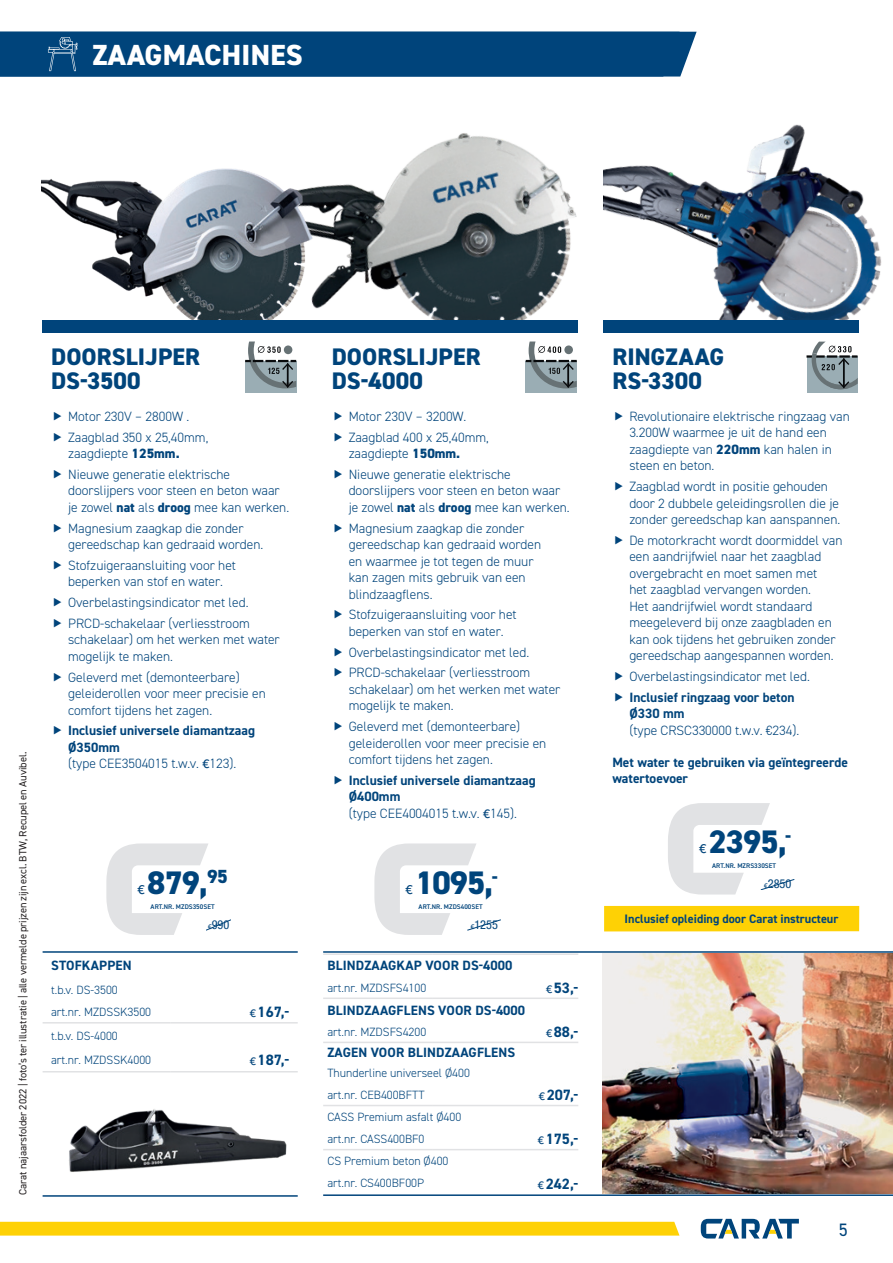
<style>
.page{position:relative;width:893px;height:1263px;background:#fff}
.page>*{position:absolute;margin:0;border:0;box-sizing:border-box;transform-origin:0 0}
.t1{font:800 32.7px "DIN2014";letter-spacing:-.03em;color:#00447b}
.t2{font:800 29.25px "DIN2014";letter-spacing:.01em;color:#fff}
.t3{font:800 24px/24px "DIN2014";color:#00447b}
.t4{font:18px "DIN2014";color:#00447b}
.t5{font:700 15px "DIN2014";color:#00447b}
.t6{font:13.95px "Effra";color:#00447b}
.t7{font:300 13.5px/16.5px "DIN2014";color:#00447b}
.t8{font:700 13.5px/16.5px "DIN2014";color:#00447b}
.t9{font:700 12.3px "DIN2014";color:#00447b}
.t10{font:condensed 12.3px "Helvetica Neue LT Std";color:#00447b}
.t11{font:300 12px/22px "DIN2014";color:#00447b}
.t12{font:10.5px "DIN2014";letter-spacing:-.01em;color:#231f20}
.t13{font:600 6.75px "DIN2014";letter-spacing:.01em;color:#00447b}
.s1{font-weight:800}
.s2{font-weight:300}
.s3{font-family:"Effra";font-weight:400}
.s4{font-family:"Effra";font-stretch:normal;font-size:7.35px}
.s5{font-family:"Effra";font-weight:400;font-size:12px}
</style>
<div class="page">
<div style="left:0;top:1222px;width:679px;height:13px;background:#fed105"></div>
<svg style="left:701px;top:1219px;width:98px;height:19px"></svg>
<img style="left:603px;top:124px;width:279px;height:200px">
<div style="left:604px;top:320px;width:255px;height:13px;background:#00447b"></div>
<div style="left:245px;top:361px;width:51px;height:32px;background:#9aadb4"></div>
<svg style="left:245px;top:342px;width:51px;height:46px"></svg>
<div style="left:526px;top:361px;width:51px;height:32px;background:#9aadb4"></div>
<svg style="left:526px;top:342px;width:51px;height:46px"></svg>
<div style="left:807px;top:356px;width:51px;height:37px;background:#9aadb4"></div>
<svg style="left:806px;top:342px;width:52px;height:48px"></svg>
<img style="left:603px;top:953px;width:290px;height:241px">
<img style="left:319px;top:133px;width:258px;height:187px">
<img style="left:41px;top:168px;width:278px;height:159px">
<div style="left:43px;top:320px;width:535px;height:13px;background:#00447b"></div>
<svg style="left:374px;top:843px;width:127px;height:92px"></svg>
<svg style="left:106px;top:843px;width:125px;height:92px"></svg>
<svg style="left:43px;top:1023px;width:255px;height:1px"></svg>
<hr style="left:43px;top:1022px;width:127px;height:1px;background:#e1e2e4">
<hr style="left:170px;top:1022px;width:128px;height:1px;background:#e1e2e4">
<hr style="left:43px;top:1071px;width:127px;height:1px;background:#e1e2e4">
<hr style="left:170px;top:1071px;width:128px;height:1px;background:#e1e2e4">
<img style="left:69px;top:1109px;width:218px;height:63px">
<svg style="left:324px;top:1041px;width:254px;height:110px"></svg>
<hr style="left:323px;top:953px;width:110px;height:2px;background:#e1e2e4">
<hr style="left:433px;top:953px;width:145px;height:2px;background:#e1e2e4">
<hr style="left:323px;top:997px;width:110px;height:2px;background:#e1e2e4">
<hr style="left:433px;top:997px;width:145px;height:2px;background:#e1e2e4">
<hr style="left:323px;top:1042px;width:110px;height:1px;background:#e1e2e4">
<hr style="left:433px;top:1042px;width:145px;height:1px;background:#e1e2e4">
<hr style="left:323px;top:1105px;width:110px;height:1px;background:#e1e2e4">
<hr style="left:433px;top:1105px;width:145px;height:1px;background:#e1e2e4">
<hr style="left:323px;top:1149px;width:110px;height:1px;background:#e1e2e4">
<hr style="left:433px;top:1149px;width:145px;height:1px;background:#e1e2e4">
<hr style="left:323px;top:1194px;width:570px;height:2px;background:#00447b">
<hr style="left:323px;top:951px;width:570px;height:2px;background:#00447b">
<hr style="left:43px;top:951px;width:255px;height:2px;background:#00447b">
<hr style="left:43px;top:1195px;width:255px;height:2px;background:#00447b">
<div style="left:604px;top:906px;width:255px;height:25px;background:#fed105"></div>
<svg style="left:668px;top:803px;width:126px;height:91px"></svg>
<div style="left:0;top:32px;width:697px;height:45px;background:#00447b"></div>
<h2 class="t2" style="left:92px;top:35px;width:212px">ZAAGMACHINES</h2>
<p class="t12" style="left:16px;top:1195px;width:445px;rotate:-90deg">Carat najaarsfolder 2022 | foto’s ter illustratie | alle vermelde prijzen zijn excl. BTW, Recupel en Auvibel.</p>
<h3 class="t3" style="left:51px;top:344px;width:150px">DOORSLIJPER<br>DS-3500</h3>
<p class="t7" style="left:68px;top:406px;width:142px;line-height:20.7px">Motor 230V – 2800W .<br>Zaagblad 350 x 25,40mm,</p>
<p class="t7" style="left:68px;top:443px;width:164px;line-height:20.7px">zaagdiepte <span class="s1">125mm.<br></span>Nieuwe generatie elektrische</p>
<p class="t7" style="left:68px;top:482px;width:223px">doorslijpers voor steen en beton waar je zowel <span class="s1">nat</span> als <span class="s1">droog</span> mee kan werken.</p>
<p class="t7" style="left:68px;top:520px;width:197px">Magnesium zaagkap die zonder gereedschap kan gedraaid worden.</p>
<p class="t7" style="left:68px;top:557px;width:170px">Stofzuigeraansluiting voor het beperken van stof en water.</p>
<p class="t7" style="left:68px;top:592px;width:183px;line-height:20.7px">Overbelastingsindicator met led.<br>PRCD-schakelaar (verliesstroom</p>
<p class="t7" style="left:68px;top:631px;width:213px">schakelaar) om het werken met water mogelijk te maken.</p>
<p class="t7" style="left:68px;top:669px;width:199px">Geleverd met (demonteerbare) geleiderollen voor meer precisie en comfort tijdens het zagen.</p>
<p class="t8" style="left:68px;top:722px;width:188px">Inclusief universele diamantzaag<br>Ø350mm<br><span class="s2">(type CEE3504015 t.w.v.</span> <span class="s3">€</span><span class="s2">123).</span></p>
<h1 class="t1" style="left:147px;top:860px;width:82px">879,<sup>95</sup></h1>
<p class="t6" style="left:137px;top:880px;width:9px">€</p>
<p class="t13" style="left:151px;top:902px;width:65px">ART.NR. MZDS350SET</p>
<p class="t8" style="left:51px;top:957px;width:82px">STOFKAPPEN</p>
<p class="t11" style="left:51px;top:978px;width:102px;line-height:22.6px">t.b.v. DS-3500<br>art.nr. MZDSSK3500</p>
<p class="t11" style="left:51px;top:1024px;width:102px;line-height:23.7px">t.b.v. DS-4000<br>art.nr. MZDSSK4000</p>
<p class="t10" style="left:208px;top:917px;width:23px"><span class="s4">€</span>990</p>
<p class="t5" style="left:249px;top:1002px;width:41px"><span class="s5">€</span>167,-</p>
<p class="t5" style="left:249px;top:1050px;width:41px"><span class="s5">€</span>187,-</p>
<h3 class="t3" style="left:332px;top:344px;width:150px">DOORSLIJPER<br>DS-4000</h3>
<p class="t7" style="left:349px;top:406px;width:142px;line-height:20.7px">Motor 230V – 3200W.<br>Zaagblad 400 x 25,40mm,</p>
<p class="t7" style="left:349px;top:443px;width:164px;line-height:20.7px">zaagdiepte <span class="s1">150mm.<br></span>Nieuwe generatie elektrische</p>
<p class="t7" style="left:349px;top:482px;width:223px">doorslijpers voor steen en beton waar je zowel <span class="s1">nat</span> als <span class="s1">droog</span> mee kan werken.</p>
<p class="t7" style="left:349px;top:520px;width:194px">Magnesium zaagkap die zonder gereedschap kan gedraaid worden en waarmee je tot tegen de muur kan zagen mits gebruik van een blindzaagflens.</p>
<p class="t7" style="left:349px;top:606px;width:170px">Stofzuigeraansluiting voor het beperken van stof en water.</p>
<p class="t7" style="left:349px;top:642px;width:183px;line-height:20.7px">Overbelastingsindicator met led.<br>PRCD-schakelaar (verliesstroom</p>
<p class="t7" style="left:349px;top:681px;width:213px">schakelaar) om het werken met water mogelijk te maken.</p>
<p class="t7" style="left:349px;top:718px;width:199px">Geleverd met (demonteerbare) geleiderollen voor meer precisie en comfort tijdens het zagen.</p>
<p class="t8" style="left:349px;top:772px;width:188px">Inclusief universele diamantzaag<br>Ø400mm<br><span class="s2">(type CEE4004015 t.w.v.</span> <span class="s3">€</span><span class="s2">145).</span></p>
<h1 class="t1" style="left:415px;top:860px;width:84px">1095,<sup>-</sup></h1>
<p class="t6" style="left:405px;top:880px;width:9px">€</p>
<p class="t13" style="left:419px;top:902px;width:65px">ART.NR. MZDS400SET</p>
<p class="t10" style="left:470px;top:917px;width:29px"><span class="s4">€</span>1255</p>
<p class="t8" style="left:327px;top:957px;width:186px">BLINDZAAGKAP VOOR DS-4000</p>
<p class="t11" style="left:327px;top:977px;width:100px">art.nr. MZDSFS4100</p>
<p class="t5" style="left:546px;top:978px;width:34px"><span class="s5">€</span>53,-</p>
<p class="t8" style="left:327px;top:1001px;width:199px">BLINDZAAGFLENS VOOR DS-4000</p>
<p class="t11" style="left:327px;top:1021px;width:100px">art.nr. MZDSFS4200</p>
<p class="t5" style="left:546px;top:1022px;width:34px"><span class="s5">€</span>88,-</p>
<p class="t8" style="left:327px;top:1044px;width:189px">ZAGEN VOOR BLINDZAAGFLENS</p>
<p class="t11" style="left:327px;top:1062px;width:144px">Thunderline universeel Ø400 art.nr. CEB400BFTT</p>
<p class="t5" style="left:538px;top:1085px;width:41px"><span class="s5">€</span>207,-</p>
<p class="t11" style="left:327px;top:1106px;width:135px">CASS Premium asfalt Ø400 art.nr. CASS400BF0</p>
<p class="t11" style="left:327px;top:1150px;width:123px">CS Premium beton Ø400 art.nr. CS400BF00P</p>
<p class="t5" style="left:538px;top:1129px;width:42px"><span class="s5">€</span>175,-</p>
<p class="t5" style="left:538px;top:1173px;width:42px"><span class="s5">€</span>242,-</p>
<h3 class="t3" style="left:612px;top:344px;width:113px">RINGZAAG<br>RS-3300</h3>
<p class="t7" style="left:629px;top:408px;width:222px">Revolutionaire elektrische ringzaag van<br>3.200W waarmee je uit de hand een zaagdiepte van <span class="s1">220mm</span> kan halen in steen en beton.</p>
<p class="t7" style="left:629px;top:478px;width:212px">Zaagblad wordt in positie gehouden door 2 dubbele geleidingsrollen die je zonder gereedschap kan aanspannen.</p>
<p class="t7" style="left:629px;top:532px;width:215px">De motorkracht wordt doormiddel van een aandrijfwiel naar het zaagblad overgebracht en moet samen met<br>het zaagblad vervangen worden.<br>Het aandrijfwiel wordt standaard meegeleverd bij onze zaagbladen en kan ook tijdens het gebruiken zonder gereedschap aangespannen worden.</p>
<p class="t7" style="left:629px;top:668px;width:182px">Overbelastingsindicator met led.</p>
<p class="t8" style="left:629px;top:689px;width:167px">Inclusief ringzaag voor beton<br>Ø330 mm</p>
<p class="t7" style="left:629px;top:722px;width:171px">(type CRSC330000 t.w.v. €234).</p>
<p class="t8" style="left:612px;top:754px;width:237px">Met water te gebruiken via geïntegreerde watertoevoer</p>
<h1 class="t1" style="left:709px;top:820px;width:84px">2395,<sup>-</sup></h1>
<p class="t6" style="left:699px;top:840px;width:9px">€</p>
<p class="t13" style="left:712px;top:861px;width:65px">ART.NR. MZRS330SET</p>
<p class="t10" style="left:764px;top:877px;width:29px"><span class="s4">€</span>2850</p>
<p class="t9" style="left:625px;top:911px;width:215px">Inclusief opleiding door Carat instructeur</p>
<h3 class="t4" style="left:839px;top:1218px;width:10px">5</h3>
</div>
